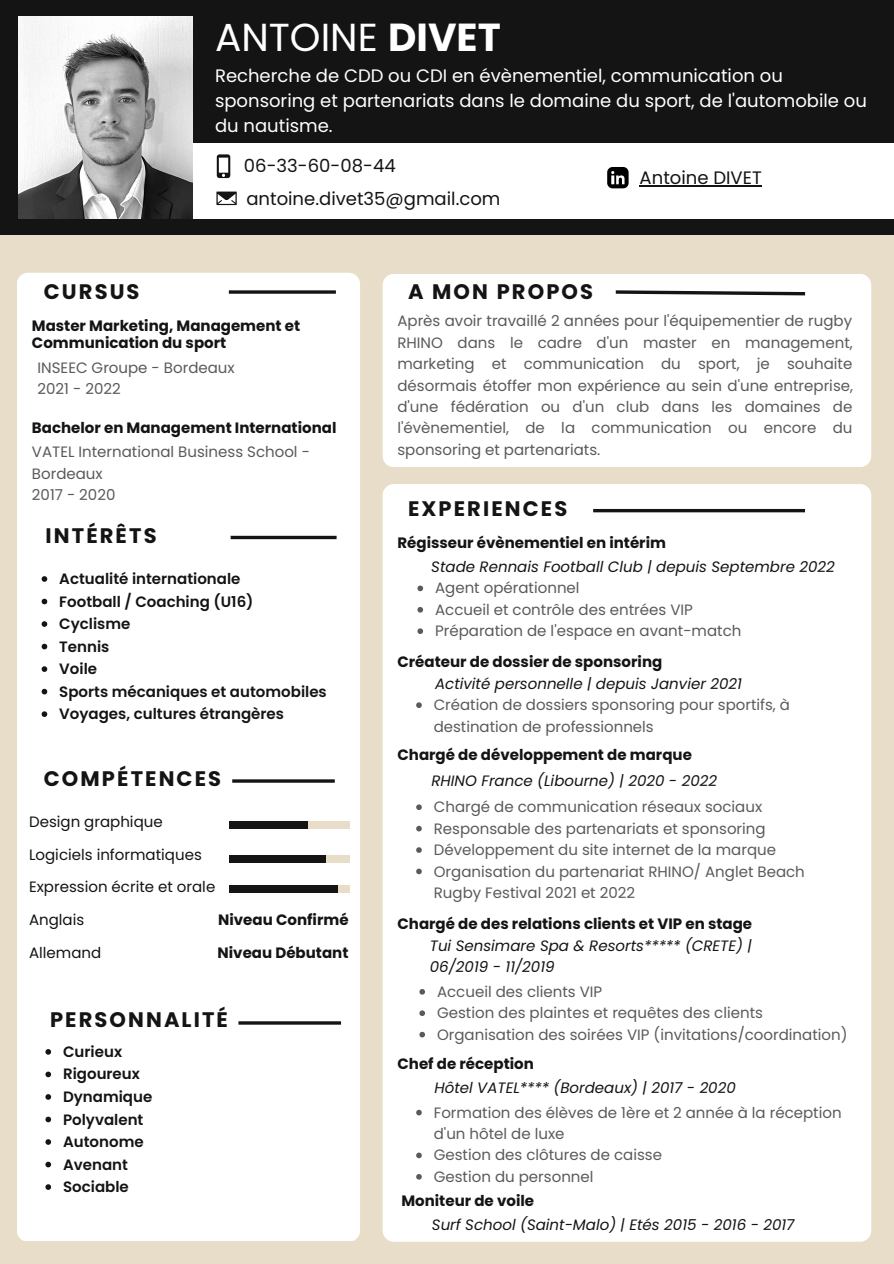
<style>
.page{position:relative;width:894px;height:1264px;background:#fff}
.page>*{position:absolute;margin:0;border:0;box-sizing:border-box;transform-origin:0 0}
.t1{font:39px "Poppins";color:#fff}
.t2{font:700 21px "Poppins";letter-spacing:.1em;color:#141414}
.t3{font:18px/24.8px "Poppins";color:#fff}
.t4{font:18px/32.8px "Poppins";color:#141414}
.t5{font:15px/21.5px "Poppins";color:#595a5a}
.t6{font:700 15px/17px "Poppins";color:#141414}
.t7{font:italic 15px/21.5px "Poppins";color:#141414}
.t8{font:600 15px/22.5px "Poppins";color:#141414}
.t9{font:15px/32.7px "Poppins";color:#141414}
.s1{font-weight:700}
</style>
<div class="page">
<div style="left:0;top:0;width:893px;height:1263px;background:#e8ddc9"></div>
<div style="left:0;top:0;width:893px;height:235px;background:#141414"></div>
<div style="left:17px;top:273px;width:343px;height:967px;background:#fff;border-radius:11px"></div>
<div style="left:382px;top:274px;width:489px;height:192px;background:#fff;border-radius:11px"></div>
<div style="left:382px;top:484px;width:489px;height:757px;background:#fff;border-radius:11px"></div>
<img style="left:19px;top:17px;width:174px;height:201px">
<div style="left:193px;top:144px;width:700px;height:75px;background:#fff"></div>
<svg style="left:229px;top:290px;width:107px;height:4px"></svg>
<hr style="left:230px;top:536px;width:106px;height:3px;background:#141414">
<hr style="left:232px;top:779px;width:103px;height:3px;background:#141414">
<svg style="left:615px;top:290px;width:191px;height:6px"></svg>
<hr style="left:593px;top:509px;width:211px;height:3px;background:#141414">
<div style="left:229px;top:821px;width:121px;height:7px;background:#e8ddc9"></div>
<div style="left:229px;top:821px;width:78px;height:7px;background:#141414"></div>
<div style="left:229px;top:885px;width:121px;height:7px;background:#e8ddc9"></div>
<div style="left:229px;top:885px;width:108px;height:7px;background:#141414"></div>
<div style="left:229px;top:855px;width:121px;height:7px;background:#e8ddc9"></div>
<div style="left:229px;top:855px;width:96px;height:7px;background:#141414"></div>
<svg style="left:416px;top:804px;width:5px;height:6px"></svg>
<svg style="left:416px;top:825px;width:5px;height:6px"></svg>
<svg style="left:416px;top:847px;width:5px;height:5px"></svg>
<svg style="left:416px;top:868px;width:5px;height:6px"></svg>
<svg style="left:419px;top:989px;width:6px;height:5px"></svg>
<svg style="left:419px;top:1010px;width:6px;height:6px"></svg>
<svg style="left:419px;top:1031px;width:6px;height:6px"></svg>
<svg style="left:416px;top:1109px;width:5px;height:6px"></svg>
<svg style="left:416px;top:1152px;width:5px;height:6px"></svg>
<svg style="left:416px;top:1174px;width:5px;height:5px"></svg>
<svg style="left:42px;top:576px;width:5px;height:6px"></svg>
<svg style="left:42px;top:598px;width:5px;height:6px"></svg>
<svg style="left:42px;top:621px;width:5px;height:6px"></svg>
<svg style="left:42px;top:643px;width:5px;height:6px"></svg>
<svg style="left:42px;top:666px;width:5px;height:6px"></svg>
<svg style="left:42px;top:688px;width:5px;height:6px"></svg>
<svg style="left:42px;top:711px;width:5px;height:6px"></svg>
<svg style="left:217px;top:154px;width:13px;height:24px"></svg>
<svg style="left:217px;top:191px;width:20px;height:14px"></svg>
<svg style="left:607px;top:167px;width:21px;height:21px"></svg>
<hr style="left:639px;top:185px;width:122px;height:1px;background:#141414">
<hr style="left:238px;top:1021px;width:103px;height:3px;background:#141414">
<svg style="left:45px;top:1049px;width:6px;height:5px"></svg>
<svg style="left:45px;top:1071px;width:6px;height:6px"></svg>
<svg style="left:45px;top:1094px;width:6px;height:5px"></svg>
<svg style="left:45px;top:1116px;width:6px;height:6px"></svg>
<svg style="left:45px;top:1139px;width:6px;height:5px"></svg>
<svg style="left:45px;top:1161px;width:6px;height:6px"></svg>
<svg style="left:45px;top:1184px;width:6px;height:5px"></svg>
<svg style="left:416px;top:702px;width:5px;height:6px"></svg>
<svg style="left:417px;top:585px;width:6px;height:6px"></svg>
<svg style="left:417px;top:607px;width:6px;height:5px"></svg>
<svg style="left:417px;top:628px;width:6px;height:6px"></svg>
<h1 class="t1" style="left:215px;top:11px;width:287px">ANTOINE <span class="s1">DIVET</span></h1>
<p class="t3" style="left:215px;top:63px;width:653px">Recherche de CDD ou CDI en évènementiel, communication ou sponsoring et partenariats dans le domaine du sport, de l'automobile ou du nautisme.</p>
<h2 class="t2" style="left:44px;top:277px;width:97px">CURSUS</h2>
<p class="t4" style="left:244px;top:150px;width:258px">06-33-60-08-44 antoine.divet35@gmail.com</p>
<p class="t4" style="left:639px;top:161px;width:124px">Antoine DIVET</p>
<h2 class="t2" style="left:408px;top:277px;width:186px">A MON PROPOS</h2>
<p class="t6" style="left:32px;top:317px;width:270px">Master Marketing, Management et<br>Communication du sport</p>
<p class="t5" style="left:38px;top:357px;width:199px">INSEEC Groupe - Bordeaux<br>2021 - 2022</p>
<p class="t6" style="left:32px;top:419px;width:306px">Bachelor en Management International</p>
<p class="t5" style="left:32px;top:441px;width:279px">VATEL International Business School -<br>Bordeaux<br>2017 - 2020</p>
<h2 class="t2" style="left:46px;top:520px;width:112px">INTÉRÊTS</h2>
<p class="t8" style="left:59px;top:567px;width:269px">Actualité internationale<br>Football / Coaching (U16)<br>Cyclisme<br>Tennis<br>Voile<br>Sports mécaniques et automobiles<br>Voyages, cultures étrangères</p>
<h2 class="t2" style="left:44px;top:764px;width:179px">COMPÉTENCES</h2>
<p class="t9" style="left:29px;top:805px;width:188px">Design graphique<br>Logiciels informatiques<br>Expression écrite et orale<br>Anglais</p>
<p class="t6" style="left:218px;top:911px;width:132px">Niveau Confirmé</p>
<p class="t9" style="left:29px;top:936px;width:74px">Allemand</p>
<p class="t6" style="left:217px;top:944px;width:132px">Niveau Débutant</p>
<h2 class="t2" style="left:50px;top:1005px;width:179px">PERSONNALITÉ</h2>
<p class="t8" style="left:63px;top:1040px;width:91px">Curieux<br>Rigoureux<br>Dynamique<br>Polyvalent<br>Autonome<br>Avenant<br>Sociable</p>
<p class="t5" style="left:397px;top:310px;width:457px;text-align:justify">Après avoir travaillé 2 années pour l'équipementier de rugby RHINO dans le cadre d'un master en management, marketing et communication du sport, je souhaite désormais étoffer mon expérience au sein d'une entreprise, d'une fédération ou d'un club dans les domaines de l'évènementiel, de la communication ou encore du sponsoring et partenariats.</p>
<h2 class="t2" style="left:408px;top:493px;width:161px">EXPERIENCES</h2>
<p class="t6" style="left:397px;top:534px;width:270px">Régisseur évènementiel en intérim</p>
<p class="t7" style="left:431px;top:556px;width:405px">Stade Rennais Football Club | depuis Septembre 2022</p>
<p class="t5" style="left:435px;top:577px;width:308px">Agent opérationnel<br>Accueil et contrôle des entrées VIP<br>Préparation de l'espace en avant-match</p>
<p class="t6" style="left:397px;top:653px;width:266px">Créateur de dossier de sponsoring</p>
<p class="t7" style="left:435px;top:673px;width:308px">Activité personnelle | depuis Janvier 2021</p>
<p class="t5" style="left:433px;top:694px;width:357px">Création de dossiers sponsoring pour sportifs, à destination de professionnels</p>
<p class="t6" style="left:397px;top:746px;width:296px">Chargé de développement de marque</p>
<p class="t7" style="left:431px;top:769px;width:287px">RHINO France (Libourne) | 2020 - 2022</p>
<p class="t5" style="left:433px;top:796px;width:372px">Chargé de communication réseaux sociaux Responsable des partenariats et sponsoring Développement du site internet de la marque Organisation du partenariat RHINO/ Anglet Beach Rugby Festival 2021 et 2022</p>
<p class="t6" style="left:397px;top:915px;width:356px">Chargé de des relations clients et VIP en stage</p>
<p class="t7" style="left:430px;top:934px;width:323px">Tui Sensimare Spa &amp; Resorts***** (CRETE) |<br>06/2019 - 11/2019</p>
<p class="t5" style="left:437px;top:980px;width:412px">Accueil des clients VIP<br>Gestion des plaintes et requêtes des clients<br>Organisation des soirées VIP (invitations/coordination)</p>
<p class="t6" style="left:397px;top:1055px;width:138px">Chef de réception</p>
<p class="t7" style="left:434px;top:1077px;width:303px">Hôtel VATEL**** (Bordeaux) | 2017 - 2020</p>
<p class="t5" style="left:433px;top:1101px;width:409px">Formation des élèves de 1ère et 2 année à la réception d'un hôtel de luxe<br>Gestion des clôtures de caisse<br>Gestion du personnel</p>
<p class="t6" style="left:401px;top:1192px;width:134px">Moniteur de voile</p>
<p class="t7" style="left:432px;top:1213px;width:364px">Surf School (Saint-Malo) | Etés 2015 - 2016 - 2017</p>
</div>
